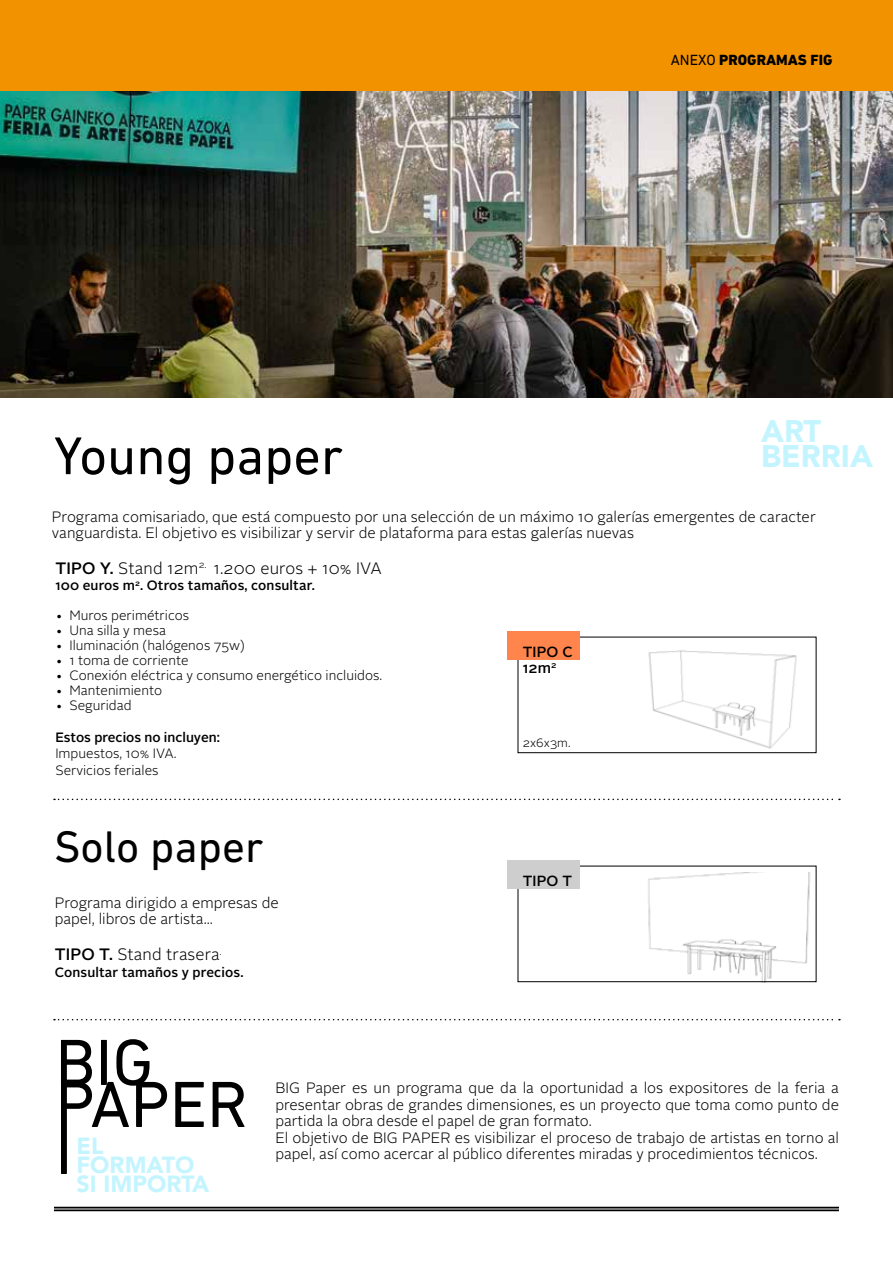
<style>
.page{position:relative;width:893px;height:1263px;background:#fff}
.page>*{position:absolute;margin:0;border:0;box-sizing:border-box;transform-origin:0 0}
.t1{font:66.3px "DIN Next LT Pro";color:#000}
.t2{font:54px "DIN Next LT Pro";color:#000}
.t3{font:45px "DIN Next LT Pro";color:#000}
.t4{font:900 30.9px "Avenir";color:#c4f5ff}
.t5{font:900 23.25px/18.6px "Avenir";color:#c4f5ff}
.t6{font:300 16.5px "Alright Sans";letter-spacing:.01em;color:#000}
.t7{font:300 15px/16.5px "Alright Sans";color:#000}
.t8{font:800 15px "DIN Next LT Pro";color:#000}
.t9{font:500 14.7px "Alright Sans";letter-spacing:.01em;color:#000}
.t10{font:300 13.5px/16.5px "Alright Sans";color:#000}
.t11{font:500 13.5px "Alright Sans";letter-spacing:.01em;color:#000}
.t12{font:300 12px "Alright Sans";letter-spacing:.01em;color:#000}
.s1{font-weight:400}
.s2{font-weight:500}
</style>
<div class="page">
<img style="left:648px;top:873px;width:162px;height:107px">
<div style="left:0;top:0;width:893px;height:103px;background:#f39200"></div>
<img style="left:0;top:91px;width:893px;height:307px">
<svg style="left:54px;top:1019px;width:786px;height:1px"></svg>
<svg style="left:54px;top:799px;width:786px;height:1px"></svg>
<hr style="left:54px;top:1207px;width:785px;height:1px;background:#000">
<hr style="left:54px;top:1209px;width:785px;height:1px;background:#000">
<hr style="left:54px;top:1210px;width:785px;height:1px;background:#000">
<svg style="left:61px;top:1082px;width:184px;height:92px"></svg>
<div style="left:518px;top:637px;width:298px;height:116px;border:1px solid #000"></div>
<div style="left:518px;top:866px;width:298px;height:116px;border:1px solid #000"></div>
<div style="left:507px;top:631px;width:72px;height:29px;background:#ff854c"></div>
<div style="left:507px;top:860px;width:72px;height:29px;background:#cecece"></div>
<img style="left:648px;top:650px;width:149px;height:99px">
<h2 class="t2" style="left:54px;top:425px;width:291px">Young paper</h2>
<p class="t8" style="left:671px;top:51px;width:163px"><span class="s1">ANEXO</span> PROGRAMAS FIG</p>
<h3 class="t4" style="left:761px;top:412px;width:62px">ART</h3>
<h3 class="t4" style="left:761px;top:438px;width:113px">BERRIA</h3>
<p class="t7" style="left:52px;top:508px;width:765px">Programa comisariado, que está compuesto por una selección de un máximo 10 galerías emergentes de caracter vanguardista. El objetivo es visibilizar y servir de plataforma para estas galerías nuevas</p>
<p class="t6" style="left:55px;top:557px;width:328px"><span class="s2">TIPO Y.</span> Stand 12m<sup>2.</sup> 1.200 euros + 10% IVA</p>
<p class="t11" style="left:55px;top:576px;width:261px">100 euros m<sup>2</sup>. Otros tamaños, consultar.</p>
<p class="t10" style="left:55px;top:607px;width:135px">• Muros perimétricos</p>
<p class="t10" style="left:55px;top:622px;width:112px">• Una silla y mesa</p>
<p class="t10" style="left:55px;top:637px;width:191px">• Iluminación (halógenos 75w)</p>
<p class="t10" style="left:55px;top:652px;width:135px">• 1 toma de corriente</p>
<p class="t10" style="left:55px;top:667px;width:328px">• Conexión eléctrica y consumo energético incluidos.</p>
<p class="t10" style="left:55px;top:682px;width:108px">• Mantenimiento</p>
<p class="t10" style="left:55px;top:697px;width:78px">• Seguridad</p>
<p class="t11" style="left:55px;top:728px;width:166px">Estos precios no incluyen:</p>
<p class="t10" style="left:55px;top:745px;width:123px">Impuestos, 10% IVA.<br>Servicios feriales</p>
<h3 class="t3" style="left:54px;top:821px;width:211px">Solo paper</h3>
<p class="t7" style="left:55px;top:895px;width:226px">Programa dirigido a empresas de papel, libros de artista...</p>
<p class="t6" style="left:55px;top:943px;width:169px"><span class="s2">TIPO T.</span> Stand trasera<sup>.</sup></p>
<p class="t11" style="left:55px;top:963px;width:190px">Consultar tamaños y precios.</p>
<p class="t9" style="left:523px;top:642px;width:52px">TIPO C</p>
<p class="t9" style="left:523px;top:658px;width:35px">12m<sup>2</sup></p>
<p class="t12" style="left:523px;top:734px;width:49px">2x6x3m.</p>
<p class="t9" style="left:523px;top:871px;width:51px">TIPO T</p>
<h1 class="t1" style="left:55px;top:1024px;width:100px">BIG</h1>
<h3 class="t5" style="left:77px;top:1137px;width:29px">EL</h3>
<h3 class="t5" style="left:77px;top:1155px;width:134px">FORMATO<br>SI IMPORTA</h3>
<p class="t7" style="left:275px;top:1080px;width:565px">BIG Paper es un programa que da la oportunidad a los expositores de la feria a presentar obras de grandes dimensiones, es un proyecto que toma como punto de partida la obra desde el papel de gran formato.<br>El objetivo de BIG PAPER es visibilizar el proceso de trabajo de artistas en torno al</p>
<p class="t7" style="left:275px;top:1146px;width:544px">papel, así como acercar al público diferentes miradas y procedimientos técnicos.</p>
</div>
